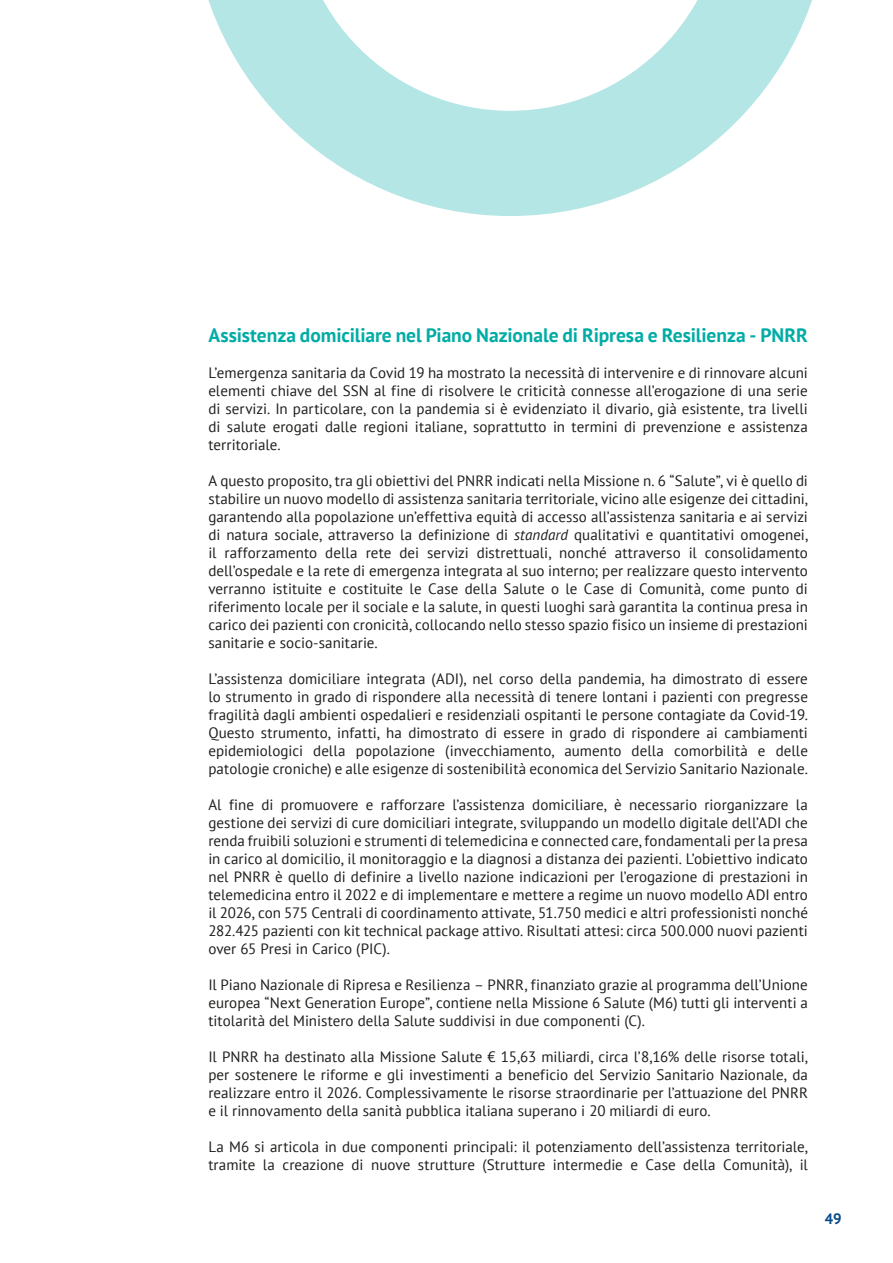
<style>
.page{position:relative;width:893px;height:1263px;background:#fff}
.page>*{position:absolute;margin:0;border:0;box-sizing:border-box;transform-origin:0 0}
.t1{font:700 19.5px "PT Sans";letter-spacing:-.005em;color:#00aca5}
.t2{font:15px/18px "PT Sans";letter-spacing:.005em;color:#1d1d1b;text-align:justify}
.t3{font:700 15px "PT Sans";color:#074989}
.s1{font-style:italic}
</style>
<div class="page">
<svg style="left:208px;top:0;width:604px;height:216px"></svg>
<h1 class="t1" style="left:208px;top:322px;width:601px">Assistenza domiciliare nel Piano Nazionale di Ripresa e Resilienza - PNRR</h1>
<p class="t2" style="left:208px;top:363px;width:601px">L’emergenza sanitaria da Covid 19 ha mostrato la necessità di intervenire e di rinnovare alcuni elementi chiave del SSN al fine di risolvere le criticità connesse all’erogazione di una serie di servizi. In particolare, con la pandemia si è evidenziato il divario, già esistente, tra livelli di salute erogati dalle regioni italiane, soprattutto in termini di prevenzione e assistenza territoriale.</p>
<p class="t2" style="left:208px;top:471px;width:601px">A questo proposito, tra gli obiettivi del PNRR indicati nella Missione n. 6 “Salute”, vi è quello di stabilire un nuovo modello di assistenza sanitaria territoriale, vicino alle esigenze dei cittadini, garantendo alla popolazione un’effettiva equità di accesso all’assistenza sanitaria e ai servizi di natura sociale, attraverso la definizione di <span class="s1">standard</span> qualitativi e quantitativi omogenei, il rafforzamento della rete dei servizi distrettuali, nonché attraverso il consolidamento dell’ospedale e la rete di emergenza integrata al suo interno; per realizzare questo intervento verranno istituite e costituite le Case della Salute o le Case di Comunità, come punto di riferimento locale per il sociale e la salute, in questi luoghi sarà garantita la continua presa in carico dei pazienti con cronicità, collocando nello stesso spazio fisico un insieme di prestazioni sanitarie e socio-sanitarie.</p>
<p class="t2" style="left:208px;top:669px;width:601px">L’assistenza domiciliare integrata (ADI), nel corso della pandemia, ha dimostrato di essere lo strumento in grado di rispondere alla necessità di tenere lontani i pazienti con pregresse fragilità dagli ambienti ospedalieri e residenziali ospitanti le persone contagiate da Covid-19.<br>Questo strumento, infatti, ha dimostrato di essere in grado di rispondere ai cambiamenti epidemiologici della popolazione (invecchiamento, aumento della comorbilità e delle patologie croniche) e alle esigenze di sostenibilità economica del Servizio Sanitario Nazionale.</p>
<p class="t2" style="left:208px;top:795px;width:601px">Al fine di promuovere e rafforzare l’assistenza domiciliare, è necessario riorganizzare la gestione dei servizi di cure domiciliari integrate, sviluppando un modello digitale dell’ADI che renda fruibili soluzioni e strumenti di telemedicina e connected care, fondamentali per la presa in carico al domicilio, il monitoraggio e la diagnosi a distanza dei pazienti. L’obiettivo indicato nel PNRR è quello di definire a livello nazione indicazioni per l’erogazione di prestazioni in telemedicina entro il 2022 e di implementare e mettere a regime un nuovo modello ADI entro il 2026, con 575 Centrali di coordinamento attivate, 51.750 medici e altri professionisti nonché 282.425 pazienti con kit technical package attivo. Risultati attesi: circa 500.000 nuovi pazienti over 65 Presi in Carico (PIC).</p>
<p class="t2" style="left:208px;top:975px;width:601px">Il Piano Nazionale di Ripresa e Resilienza – PNRR, finanziato grazie al programma dell’Unione europea “Next Generation Europe”, contiene nella Missione 6 Salute (M6) tutti gli interventi a titolarità del Ministero della Salute suddivisi in due componenti (C).</p>
<p class="t2" style="left:208px;top:1047px;width:601px">Il PNRR ha destinato alla Missione Salute € 15,63 miliardi, circa l’8,16% delle risorse totali, per sostenere le riforme e gli investimenti a beneficio del Servizio Sanitario Nazionale, da realizzare entro il 2026. Complessivamente le risorse straordinarie per l’attuazione del PNRR e il rinnovamento della sanità pubblica italiana superano i 20 miliardi di euro.</p>
<p class="t2" style="left:208px;top:1137px;width:601px">La M6 si articola in due componenti principali: il potenziamento dell’assistenza territoriale, tramite la creazione di nuove strutture (Strutture intermedie e Case della Comunità), il</p>
<p class="t3" style="left:825px;top:1209px;width:18px">49</p>
</div>
